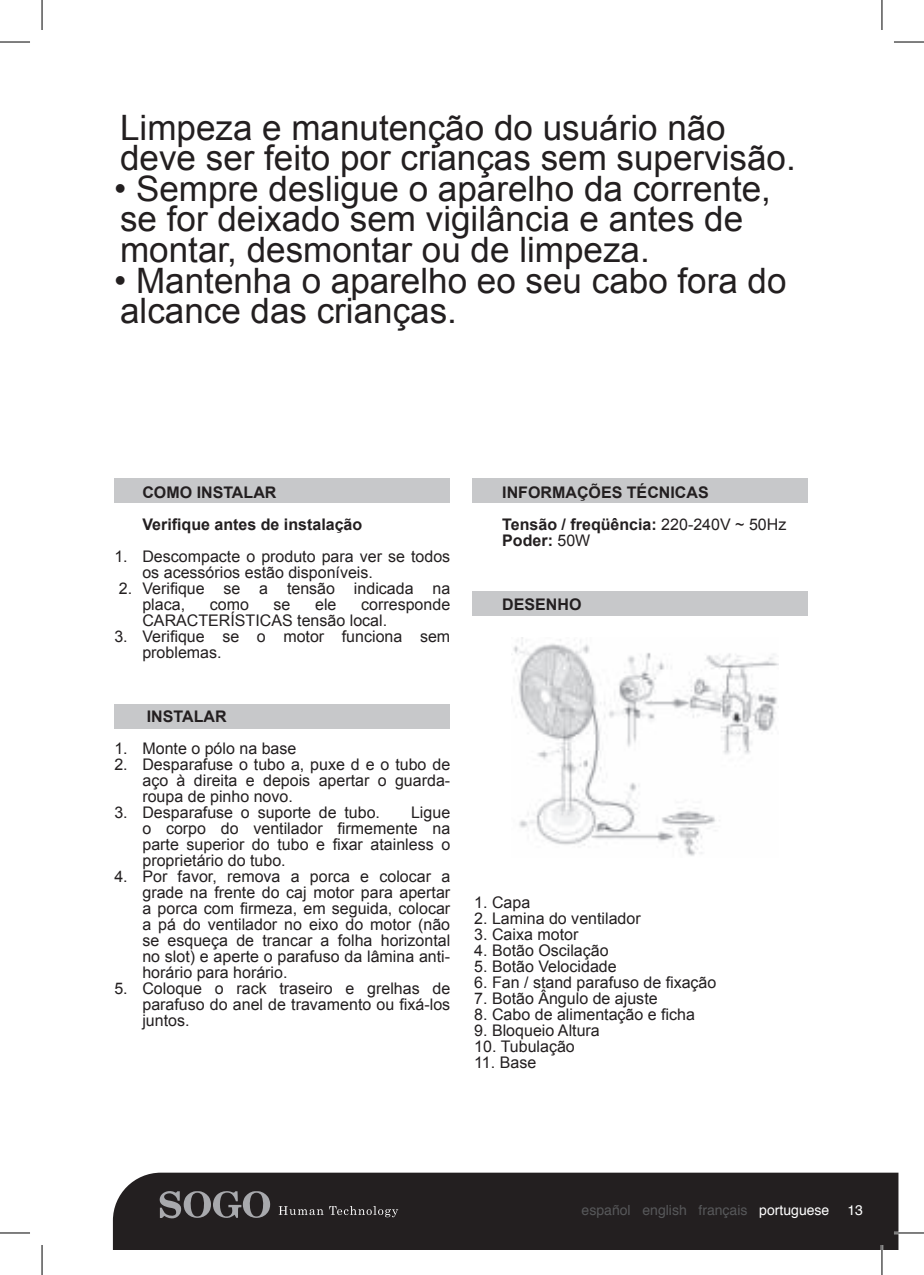
<style>
.page{position:relative;width:924px;height:1275px;background:#fff}
.page>*{position:absolute;margin:0;border:0;box-sizing:border-box;transform-origin:0 0}
.t1{font:35px/30.6px "Arial";color:#231f20}
.t2{font:16px/16px "Arial";color:#231f20}
.t3{font:700 16px/32px "Arial";color:#231f20}
.t4{font:14px "Helvetica";color:#57585a}
.t5{font:14px "Helvetica";color:#fff}
.s1{font-weight:400}
.s2{color:#fff}
</style>
<div class="page">
<div style="left:114px;top:479px;width:336px;height:24px;background:#c7c8ca"></div>
<div style="left:114px;top:704px;width:336px;height:24px;background:#c7c8ca"></div>
<div style="left:472px;top:479px;width:336px;height:24px;background:#c7c8ca"></div>
<div style="left:472px;top:591px;width:336px;height:25px;background:#c7c8ca"></div>
<div style="left:113px;top:1172px;width:785px;height:78px;background:#231f20"></div>
<svg style="left:159px;top:1189px;width:111px;height:29px;background:#565456"></svg>
<svg style="left:278px;top:1206px;width:120px;height:11px"></svg>
<img style="left:511px;top:637px;width:267px;height:219px">
<hr style="left:893px;top:1231px;width:30px;height:3px;background:#fff">
<hr style="left:880px;top:1245px;width:2px;height:30px;background:#fff">
<hr style="left:0;top:42px;width:30px;height:1px;background:#000">
<hr style="left:893px;top:42px;width:30px;height:1px;background:#000">
<hr style="left:0;top:1232px;width:30px;height:1px;background:#000">
<hr style="left:893px;top:1232px;width:30px;height:1px;background:#000">
<hr style="left:42px;top:0;width:1px;height:30px;background:#000">
<hr style="left:42px;top:1245px;width:1px;height:30px;background:#000">
<hr style="left:881px;top:0;width:1px;height:30px;background:#000">
<hr style="left:881px;top:1245px;width:1px;height:30px;background:#000">
<h1 class="t1" style="left:120px;top:112px;width:676px">Limpeza e manutenção do usuário não deve ser feito por crianças sem supervisão.</h1>
<h1 class="t1" style="left:114px;top:173px;width:658px">• Sempre desligue o aparelho da corrente, se for deixado sem vigilância e antes de montar, desmontar ou de limpeza.</h1>
<h1 class="t1" style="left:114px;top:265px;width:673px">• Mantenha o aparelho eo seu cabo fora do alcance das crianças.</h1>
<p class="t3" style="left:142px;top:478px;width:221px">COMO INSTALAR<br>Verifique antes de instalação</p>
<p class="t2" style="left:142px;top:549px;width:309px;text-indent:-28px">1. Descompacte o produto para ver se todos os acessórios estão disponíveis.</p>
<p class="t2" style="left:142px;top:581px;width:309px;text-indent:-24px">2. Verifique se a tensão indicada na placa,</p>
<p class="t2" style="left:142px;top:598px;width:309px;text-indent:219px">corresponde<br>CARACTERÍSTICAS tensão local.</p>
<p class="t2" style="left:142px;top:629px;width:309px;text-indent:-28px">3. Verifique se o motor funciona sem problemas.</p>
<p class="t2" style="left:210px;top:598px;width:41px">como</p>
<p class="t2" style="left:273px;top:598px;width:18px">se</p>
<p class="t2" style="left:315px;top:598px;width:23px">ele</p>
<p class="t3" style="left:147px;top:702px;width:81px">INSTALAR</p>
<p class="t2" style="left:114px;top:742px;width:183px">1. Monte o pólo na base</p>
<p class="t2" style="left:142px;top:757px;width:309px;text-align:justify;text-indent:-28px">2. Desparafuse o tubo a, puxe d e o tubo de aço à direita e depois apertar o guarda&shy;roupa de pinho novo.</p>
<p class="t2" style="left:114px;top:805px;width:267px">3. Desparafuse o suporte de tubo.</p>
<p class="t2" style="left:142px;top:805px;width:309px;text-align:justify;text-indent:268px">Ligue o corpo do ventilador firmemente na parte superior do tubo e fixar atainless o proprietário do tubo.</p>
<p class="t2" style="left:142px;top:870px;width:309px;text-align:justify;text-indent:-28px">4. Por favor, remova a porca e colocar a grade na frente do caj motor para apertar a porca com firmeza, em seguida, colocar a pá do ventilador no eixo do motor (não se esqueça de trancar a folha horizontal no slot) e aperte o parafuso da lâmina anti&shy;horário para horário.</p>
<p class="t2" style="left:142px;top:981px;width:309px;text-align:justify;text-indent:-28px">5. Coloque o rack traseiro e grelhas de parafuso do anel de travamento ou fixá-los juntos.</p>
<p class="t3" style="left:502px;top:478px;width:285px">INFORMAÇÕES TÉCNICAS<br>Tensão / freqüência: <span class="s1">220-240V ~ 50Hz</span></p>
<p class="t3" style="left:502px;top:526px;width:90px">Poder: <span class="s1">50W</span></p>
<p class="t3" style="left:502px;top:590px;width:81px">DESENHO</p>
<p class="t2" style="left:474px;top:895px;width:58px">1. Capa</p>
<p class="t2" style="left:474px;top:910px;width:168px">2. Lamina do ventilador</p>
<p class="t2" style="left:474px;top:927px;width:106px">3. Caixa motor</p>
<p class="t2" style="left:474px;top:943px;width:136px">4. Botão Oscilação</p>
<p class="t2" style="left:474px;top:959px;width:144px">5. Botão Velocidade</p>
<p class="t2" style="left:474px;top:974px;width:243px">6. Fan / stand parafuso de fixação</p>
<p class="t2" style="left:474px;top:991px;width:185px">7. Botão Ângulo de ajuste</p>
<p class="t2" style="left:474px;top:1006px;width:222px">8. Cabo de alimentação e ficha</p>
<p class="t2" style="left:474px;top:1023px;width:127px">9. Bloqueio Altura</p>
<p class="t2" style="left:474px;top:1039px;width:102px">10. Tubulação</p>
<p class="t2" style="left:474px;top:1055px;width:63px">11. Base</p>
<p class="t4" style="left:581px;top:1205px;width:249px">español english français <span class="s2">portuguese</span></p>
<p class="t5" style="left:846px;top:1202px;width:17px">13</p>
</div>
